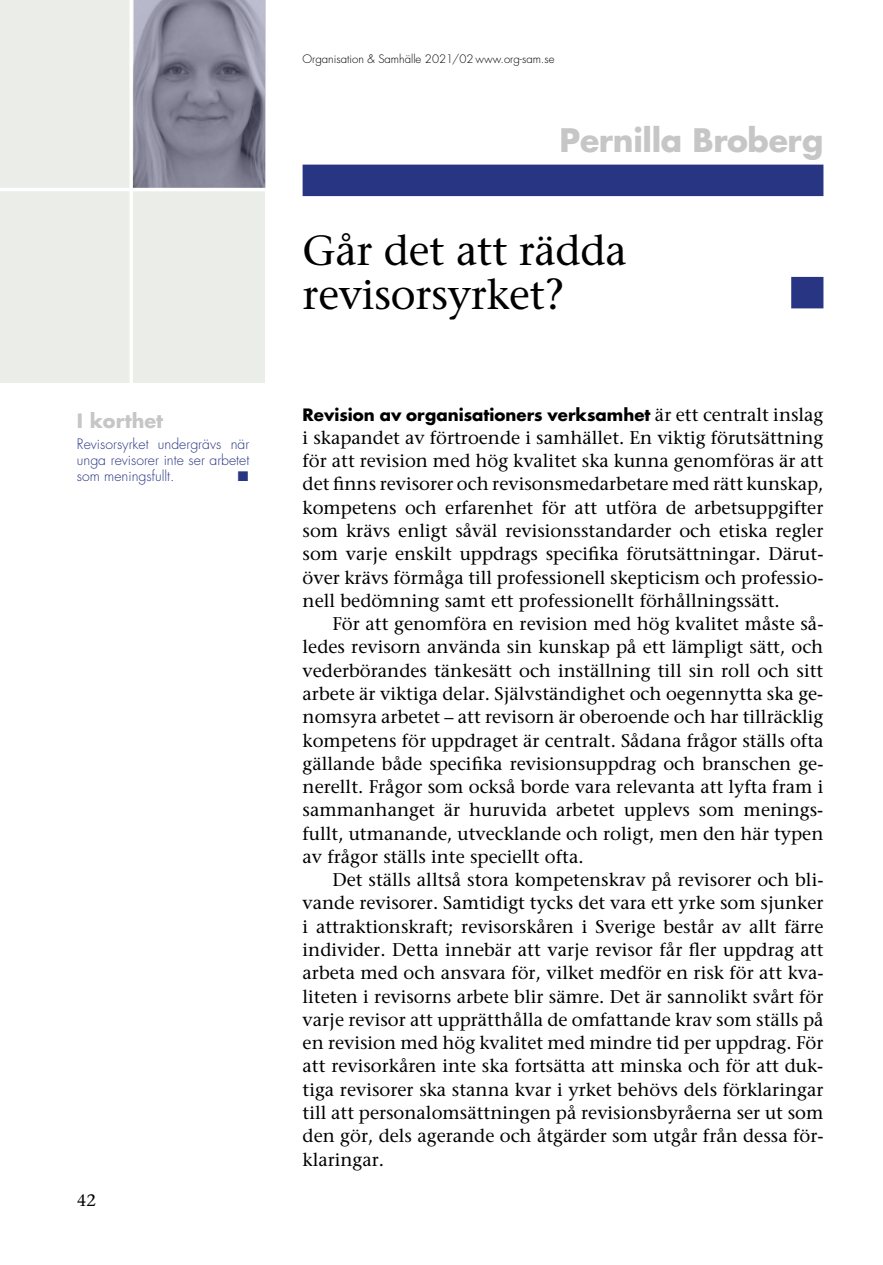
<style>
.page{position:relative;width:883px;height:1265px;background:#fff}
.page>*{position:absolute;margin:0;border:0;box-sizing:border-box;transform-origin:0 0}
.t1{font:42px/43.8px "Stone Serif";letter-spacing:-.01em;color:#000}
.t2{font:700 31.5px "Futura";letter-spacing:-.01em;color:#c6c6c6}
.t3{font:700 19.25px "Futura";color:#c6c6c6}
.t4{font:18.38px/23.3px "Stone Serif";color:#000;text-align:justify}
.t5{font:700 16.62px "Futura";color:#000}
.t6{font:16.62px "Stone Serif";color:#000}
.t7{font:300 14px/15.8px "Futura";color:#283583;text-align:justify}
.t8{font:14px "Zapf Dingbats ITC";color:#283583}
.t9{font:300 11.38px "Futura";color:#000}
.s1{font-family:"Stone Serif";font-weight:400;font-size:18.38px}
</style>
<div class="page">
<div style="left:0;top:0;width:265px;height:383px;background:#eaede8"></div>
<div style="left:303px;top:165px;width:520px;height:31px;background:#283583"></div>
<div style="left:791px;top:277px;width:32px;height:31px;background:#283583"></div>
<svg style="left:134px;top:0;width:131px;height:188px;background:#868698"></svg>
<hr style="left:129px;top:0;width:4px;height:390px;background:#fff">
<hr style="left:0;top:188px;width:267px;height:3px;background:#fff">
<p class="t3" style="left:77px;top:408px;width:88px">I korthet</p>
<p class="t7" style="left:77px;top:436px;width:174px">Revisorsyrket undergrävs när unga revisorer inte ser arbetet som meningsfullt.</p>
<p class="t8" style="left:238px;top:469px;width:12px">■</p>
<p class="t6" style="left:77px;top:1190px;width:21px">42</p>
<p class="t9" style="left:303px;top:52px;width:253px">Organisation &amp; Samhälle 2021/02 www.org-sam.se</p>
<h2 class="t2" style="left:560px;top:118px;width:265px">Pernilla Broberg</h2>
<h1 class="t1" style="left:303px;top:229px;width:326px">Går det att rädda revisorsyrket?</h1>
<p class="t5" style="left:303px;top:403px;width:522px">Revision av organisationers verksamhet <span class="s1">är ett centralt inslag</span></p>
<p class="t4" style="left:303px;top:426px;width:522px">i skapandet av förtroende i samhället. En viktig förutsättning för att revision med hög kvalitet ska kunna genomföras är att det finns revisorer och revisonsmedarbetare med rätt kunskap, kompetens och erfarenhet för att utföra de arbetsuppgifter som krävs enligt såväl revisionsstandarder och etiska regler som varje enskilt uppdrags specifika förutsättningar. Därut&shy;över krävs förmåga till professionell skepticism och professio&shy;nell bedömning samt ett professionellt förhållningssätt.</p>
<p class="t4" style="left:303px;top:612px;width:522px;text-indent:30px">För att genomföra en revision med hög kvalitet måste så&shy;ledes revisorn använda sin kunskap på ett lämpligt sätt, och vederbörandes tänkesätt och inställning till sin roll och sitt arbete är viktiga delar. Självständighet och oegennytta ska ge&shy;nomsyra arbetet – att revisorn är oberoende och har tillräcklig kompetens för uppdraget är centralt. Sådana frågor ställs ofta gällande både specifika revisionsuppdrag och branschen ge&shy;nerellt. Frågor som också borde vara relevanta att lyfta fram i sammanhanget är huruvida arbetet upplevs som menings&shy;fullt, utmanande, utvecklande och roligt, men den här typen av frågor ställs inte speciellt ofta.</p>
<p class="t4" style="left:303px;top:868px;width:522px;text-indent:30px">Det ställs alltså stora kompetenskrav på revisorer och bli&shy;vande revisorer. Samtidigt tycks det vara ett yrke som sjunker i attraktionskraft; revisorskåren i Sverige består av allt färre individer. Detta innebär att varje revisor får fler uppdrag att arbeta med och ansvara för, vilket medför en risk för att kva&shy;liteten i revisorns arbete blir sämre. Det är sannolikt svårt för varje revisor att upprätthålla de omfattande krav som ställs på en revision med hög kvalitet med mindre tid per uppdrag. För att revisorkåren inte ska fortsätta att minska och för att duk&shy;tiga revisorer ska stanna kvar i yrket behövs dels förklaringar till att personalomsättningen på revisionsbyråerna ser ut som den gör, dels agerande och åtgärder som utgår från dessa för&shy;klaringar.</p>
</div>
